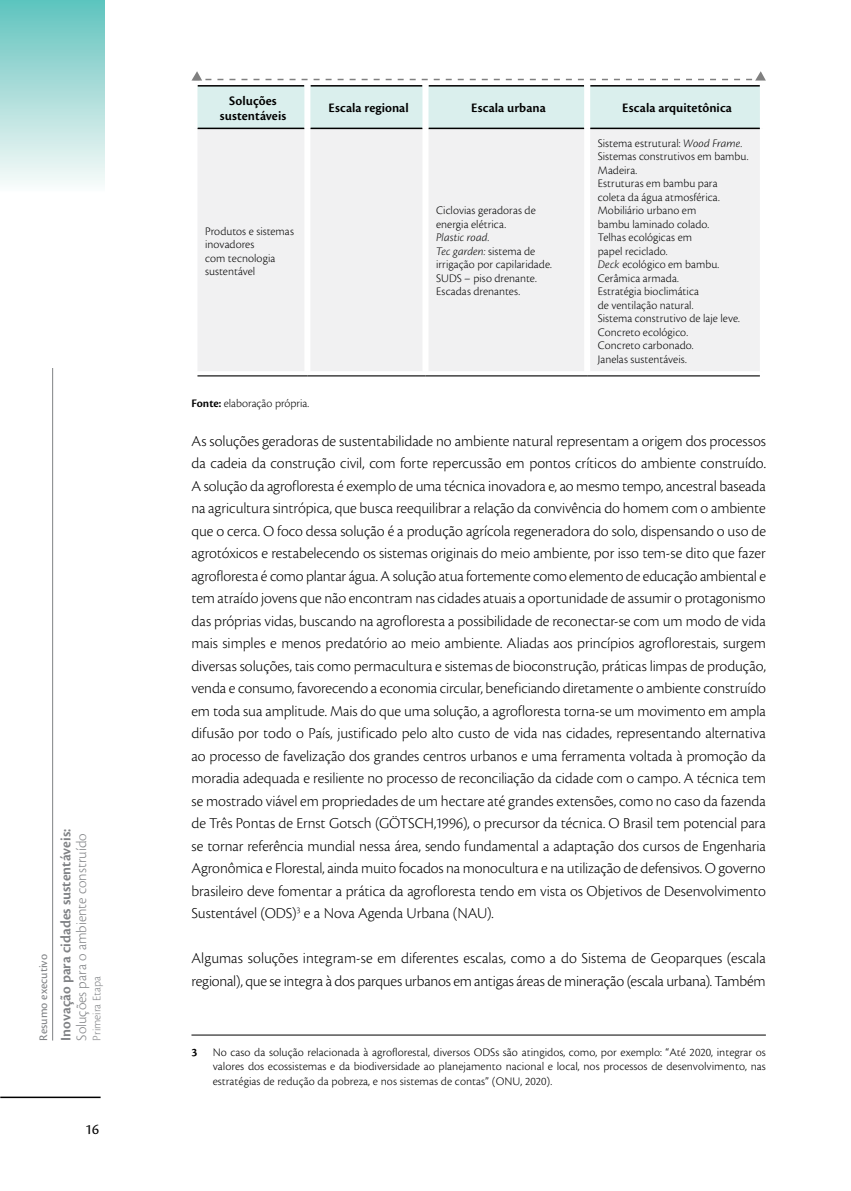
<style>
.page{position:relative;width:851px;height:1191px;background:#fff}
.page>*{position:absolute;margin:0;border:0;box-sizing:border-box;transform-origin:0 0}
.t1{font:300 15.75px/22.5px "Cronos Pro";letter-spacing:-.005em;color:#000;text-align:justify}
.t2{font:600 15px "Cronos Pro";color:#808285}
.t3{font:300 15px "Cronos Pro";color:#808285}
.t4{font:15px "Cronos Pro";color:#000}
.t5{font:600 13.5px/15px "Cronos Pro";letter-spacing:.005em;color:#000;text-align:center}
.t6{font:300 12px/13.5px "Cronos Pro";letter-spacing:.005em;color:#000}
.t7{font:12px/14.4px "Cronos Pro Lt Capt";color:#000;text-align:justify}
.t8{font:12px "Cronos Pro Capt";color:#808285}
.t9{font:300 12px "Cronos Pro";color:#808285}
.t10{font:12px "Cronos Pro Semibold Capt";color:#000}
.s1{font-style:italic}
.s2{font-weight:600}
</style>
<div class="page">
<hr style="left:0;top:1096px;width:101px;height:2px;background:#000">
<hr style="left:52px;top:184px;width:1px;height:856px;background:#808285">
<svg style="left:0;top:0;width:105px;height:367px"></svg>
<div style="left:197px;top:129px;width:562px;height:242px;background:#f1f1f2"></div>
<div style="left:304px;top:128px;width:6px;height:243px;background:#fff"></div>
<div style="left:422px;top:128px;width:6px;height:243px;background:#fff"></div>
<div style="left:584px;top:128px;width:6px;height:243px;background:#fff"></div>
<hr style="left:310px;top:128px;width:112px;height:1px;background:#000">
<hr style="left:590px;top:128px;width:169px;height:1px;background:#000">
<hr style="left:197px;top:128px;width:107px;height:1px;background:#000">
<hr style="left:428px;top:128px;width:156px;height:1px;background:#000">
<hr style="left:197px;top:375px;width:110px;height:1px;background:#000">
<hr style="left:307px;top:375px;width:118px;height:1px;background:#000">
<hr style="left:425px;top:375px;width:162px;height:1px;background:#000">
<hr style="left:587px;top:375px;width:172px;height:1px;background:#000">
<hr style="left:191px;top:1034px;width:574px;height:1px;background:#000">
<svg style="left:191px;top:71px;width:574px;height:57px"></svg>
<p class="t8" style="left:37px;top:1040px;width:88px;rotate:-90deg">Resumo executivo</p>
<p class="t2" style="left:57px;top:1040px;width:213px;rotate:-90deg">Inovação para cidades sustentáveis:</p>
<p class="t3" style="left:73px;top:1040px;width:209px;rotate:-90deg">Soluções para o ambiente construído</p>
<p class="t9" style="left:90px;top:1040px;width:66px;rotate:-90deg">Primeira Etapa</p>
<p class="t4" style="left:85px;top:1121px;width:15px">16</p>
<p class="t5" style="left:220px;top:93px;width:68px">Soluções sustentáveis</p>
<p class="t5" style="left:328px;top:101px;width:82px">Escala regional</p>
<p class="t5" style="left:471px;top:101px;width:76px">Escala urbana</p>
<p class="t5" style="left:622px;top:101px;width:111px">Escala arquitetônica</p>
<p class="t6" style="left:205px;top:224px;width:90px">Produtos e sistemas inovadores<br>com tecnologia sustentável</p>
<p class="t6" style="left:436px;top:204px;width:101px">Ciclovias geradoras de energia elétrica.</p>
<p class="t6" style="left:436px;top:231px;width:117px"><span class="s1">Plastic road.<br>Tec garden:</span> sistema de irrigação por capilaridade.<br>SUDS – piso drenante.<br>Escadas drenantes.</p>
<p class="t6" style="left:597px;top:136px;width:152px">Sistema estrutural: <span class="s1">Wood Frame.<br></span>Sistemas construtivos em bambu.<br>Madeira.<br>Estruturas em bambu para<br>coleta da água atmosférica.<br>Mobiliário urbano em<br>bambu laminado colado.<br>Telhas ecológicas em<br>papel reciclado.<br><span class="s1">Deck</span> ecológico em bambu.<br>Cerâmica armada.<br>Estratégia bioclimática<br>de ventilação natural.<br>Sistema construtivo de laje leve.<br>Concreto ecológico.<br>Concreto carbonado.<br>Janelas sustentáveis.</p>
<p class="t6" style="left:191px;top:397px;width:119px"><span class="s2">Fonte:</span> elaboração própria.</p>
<p class="t1" style="left:191px;top:429px;width:576px">As soluções geradoras de sustentabilidade no ambiente natural representam a origem dos processos da cadeia da construção civil, com forte repercussão em pontos críticos do ambiente construído.<br>A solução da agrofloresta é exemplo de uma técnica inovadora e, ao mesmo tempo, ancestral baseada na agricultura sintrópica, que busca reequilibrar a relação da convivência do homem com o ambiente que o cerca. O foco dessa solução é a produção agrícola regeneradora do solo, dispensando o uso de agrotóxicos e restabelecendo os sistemas originais do meio ambiente, por isso tem-se dito que fazer agrofloresta é como plantar água. A solução atua fortemente como elemento de educação ambiental e tem atraído jovens que não encontram nas cidades atuais a oportunidade de assumir o protagonismo das próprias vidas, buscando na agrofloresta a possibilidade de reconectar-se com um modo de vida mais simples e menos predatório ao meio ambiente. Aliadas aos princípios agroflorestais, surgem diversas soluções, tais como permacultura e sistemas de bioconstrução, práticas limpas de produção, venda e consumo, favorecendo a economia circular, beneficiando diretamente o ambiente construído em toda sua amplitude. Mais do que uma solução, a agrofloresta torna-se um movimento em ampla difusão por todo o País, justificado pelo alto custo de vida nas cidades, representando alternativa ao processo de favelização dos grandes centros urbanos e uma ferramenta voltada à promoção da moradia adequada e resiliente no processo de reconciliação da cidade com o campo. A técnica tem se mostrado viável em propriedades de um hectare até grandes extensões, como no caso da fazenda de Três Pontas de Ernst Gotsch (GÖTSCH,1996), o precursor da técnica. O Brasil tem potencial para se tornar referência mundial nessa área, sendo fundamental a adaptação dos cursos de Engenharia Agronômica e Florestal, ainda muito focados na monocultura e na utilização de defensivos. O governo brasileiro deve fomentar a prática da agrofloresta tendo em vista os Objetivos de Desenvolvimento Sustentável (ODS)<sup>3</sup> e a Nova Agenda Urbana (NAU).</p>
<p class="t1" style="left:191px;top:947px;width:575px">Algumas soluções integram-se em diferentes escalas, como a do Sistema de Geoparques (escala regional), que se integra à dos parques urbanos em antigas áreas de mineração (escala urbana). Também</p>
<p class="t10" style="left:191px;top:1045px;width:7px">3</p>
<p class="t7" style="left:213px;top:1044px;width:554px">No caso da solução relacionada à agroflorestal, diversos ODSs são atingidos, como, por exemplo: “Até 2020, integrar os valores dos ecossistemas e da biodiversidade ao planejamento nacional e local, nos processos de desenvolvimento, nas estratégias de redução da pobreza, e nos sistemas de contas” (ONU, 2020).</p>
</div>
